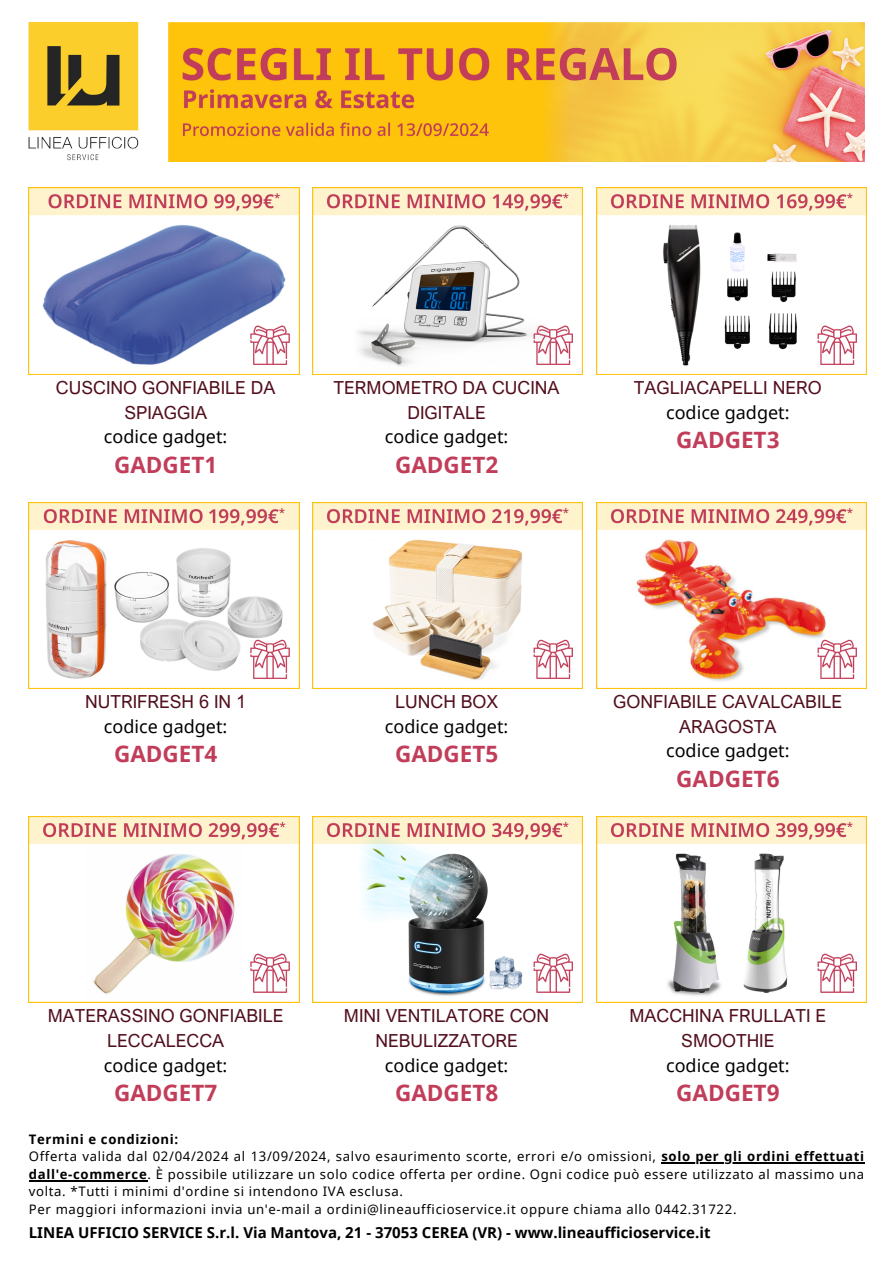
<style>
.page{position:relative;width:894px;height:1264px;background:#fff}
.page>*{position:absolute;margin:0;border:0;box-sizing:border-box;transform-origin:0 0}
.t1{font:700 22.5px "Noto Sans";color:#c13d59}
.t2{font:18px/24.8px "Arial Nova";color:#520f1d;text-align:center}
.t3{font:18px "Noto Sans";color:#000}
.t4{font:700 15px "Noto Sans";color:#000}
.t5{font:13.2px/17.5px "Noto Sans";letter-spacing:.05em;color:#000}
.t6{font:700 13.2px "Noto Sans";letter-spacing:.05em;color:#000}
.s1{font-weight:700}
</style>
<div class="page">
<img style="left:29px;top:187px;width:270px;height:187px">
<img style="left:312px;top:187px;width:270px;height:187px">
<img style="left:596px;top:187px;width:270px;height:187px">
<img style="left:29px;top:502px;width:270px;height:187px">
<img style="left:312px;top:502px;width:270px;height:187px">
<img style="left:596px;top:502px;width:270px;height:187px">
<img style="left:29px;top:816px;width:270px;height:186px">
<img style="left:312px;top:816px;width:270px;height:186px">
<img style="left:596px;top:816px;width:270px;height:186px">
<img style="left:29px;top:22px;width:109px;height:139px">
<img style="left:168px;top:22px;width:696px;height:140px">
<hr style="left:661px;top:1162px;width:203px;height:1px;background:#000">
<hr style="left:29px;top:1179px;width:118px;height:2px;background:#000">
<h2 class="t2" style="left:56px;top:375px;width:221px">CUSCINO GONFIABILE DA<br>SPIAGGIA</h2>
<h2 class="t3" style="left:104px;top:424px;width:125px">codice gadget:</h2>
<h1 class="t1" style="left:114px;top:448px;width:105px">GADGET1</h1>
<h2 class="t2" style="left:333px;top:375px;width:227px">TERMOMETRO DA CUCINA<br>DIGITALE</h2>
<h2 class="t3" style="left:385px;top:424px;width:125px">codice gadget:</h2>
<h1 class="t1" style="left:395px;top:448px;width:105px">GADGET2</h1>
<h2 class="t2" style="left:633px;top:375px;width:189px">TAGLIACAPELLI NERO</h2>
<h2 class="t3" style="left:666px;top:399px;width:125px">codice gadget:</h2>
<h1 class="t1" style="left:676px;top:424px;width:105px">GADGET3</h1>
<h2 class="t2" style="left:85px;top:688px;width:162px">NUTRIFRESH 6 IN 1</h2>
<h2 class="t3" style="left:104px;top:713px;width:125px">codice gadget:</h2>
<h1 class="t1" style="left:114px;top:738px;width:105px">GADGET4</h1>
<h2 class="t2" style="left:395px;top:688px;width:104px">LUNCH BOX</h2>
<h2 class="t3" style="left:385px;top:713px;width:125px">codice gadget:</h2>
<h1 class="t1" style="left:395px;top:738px;width:105px">GADGET5</h1>
<h2 class="t2" style="left:613px;top:688px;width:230px">GONFIABILE CAVALCABILE<br>ARAGOSTA</h2>
<h2 class="t3" style="left:666px;top:738px;width:125px">codice gadget:</h2>
<h1 class="t1" style="left:676px;top:762px;width:105px">GADGET6</h1>
<h2 class="t2" style="left:48px;top:1002px;width:237px">MATERASSINO GONFIABILE<br>LECCALECCA</h2>
<h2 class="t3" style="left:104px;top:1052px;width:125px">codice gadget:</h2>
<h1 class="t1" style="left:114px;top:1076px;width:105px">GADGET7</h1>
<h2 class="t2" style="left:344px;top:1002px;width:207px">MINI VENTILATORE CON<br>NEBULIZZATORE</h2>
<h2 class="t3" style="left:385px;top:1052px;width:125px">codice gadget:</h2>
<h1 class="t1" style="left:395px;top:1076px;width:105px">GADGET8</h1>
<h2 class="t2" style="left:629px;top:1002px;width:198px">MACCHINA FRULLATI E<br>SMOOTHIE</h2>
<h2 class="t3" style="left:666px;top:1052px;width:125px">codice gadget:</h2>
<h1 class="t1" style="left:676px;top:1076px;width:105px">GADGET9</h1>
<p class="t6" style="left:29px;top:1129px;width:151px">Termini e condizioni:</p>
<p class="t5" style="left:29px;top:1147px;width:836px">Offerta valida dal 02/04/2024 al 13/09/2024, salvo esaurimento scorte, errori e/o omissioni, <span class="s1">solo per gli ordini effettuati</span></p>
<h3 class="t5" style="left:29px;top:1164px;width:836px"><span class="s1">dall'e-commerce</span>. È possibile utilizzare un solo codice offerta per ordine. Ogni codice può essere utilizzato al massimo una volta. *Tutti i minimi d'ordine si intendono IVA esclusa.<br>Per maggiori informazioni invia un'e-mail a ordini@lineaufficioservice.it oppure chiama allo 0442.31722.</h3>
<p class="t4" style="left:29px;top:1221px;width:683px">LINEA UFFICIO SERVICE S.r.l. Via Mantova, 21 - 37053 CEREA (VR) - www.lineaufficioservice.it</p>
</div>
